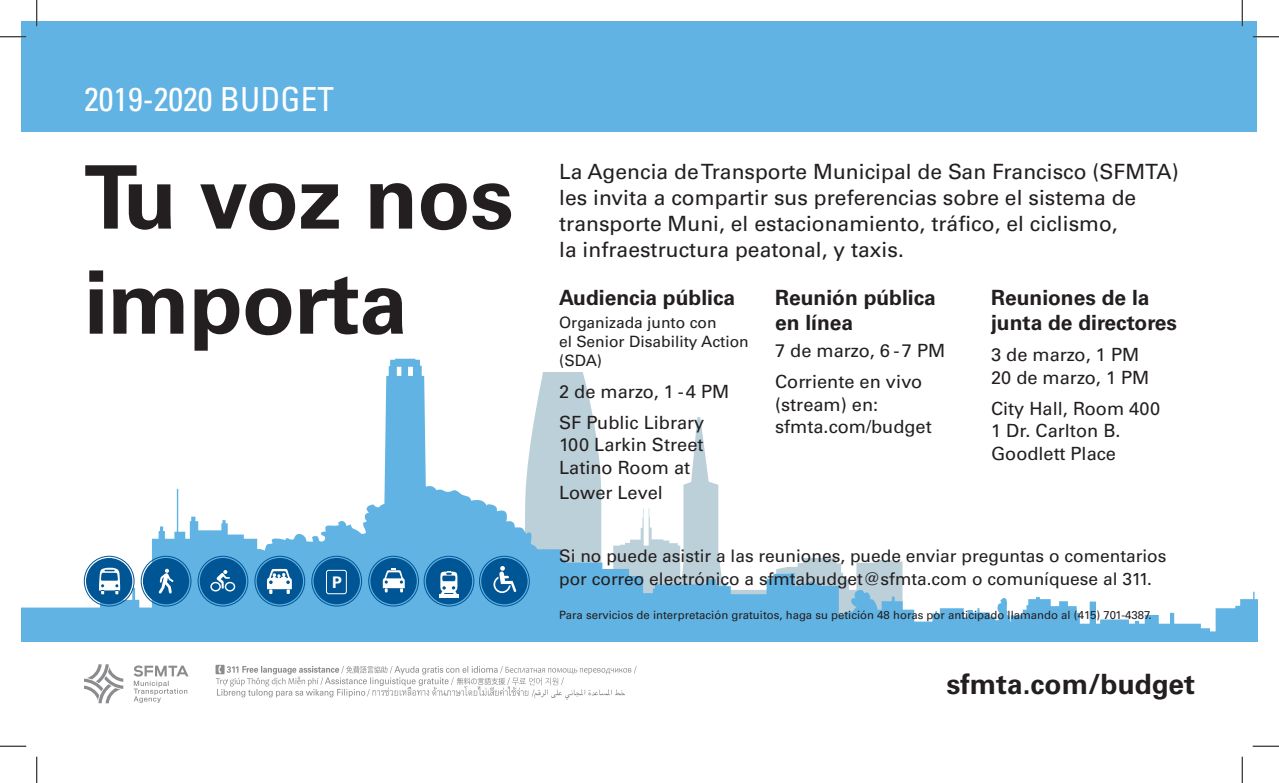
<style>
.page{position:relative;width:1279px;height:783px;background:#fff}
.page>*{position:absolute;margin:0;border:0;box-sizing:border-box;transform-origin:0 0}
.t1{font:700 87.5px/105px "Univers";letter-spacing:-.01em;color:#231f20}
.t2{font:condensed 33.07px "Univers";color:#fff}
.t3{font:700 28px "Univers";color:#231f20}
.Sidebar_Text{font:21px/26.2px "Univers";color:#231f20}
.Sidebar_Bold_Text{font:700 21px/25.2px "Univers";color:#231f20}
.Sidebar_Text-2{font:700 21px/25.2px "Univers";color:#231f20}
.Sidebar_Text-3{font:18.2px/22.6px "Univers";color:#231f20}
.Sidebar_Text-4{font:17.32px/22.6px "Univers";color:#231f20}
.t4{font:700 15.92px "Univers";color:#fff}
.Sidebar_Text-5{font:15.58px/19.1px "Univers";color:#231f20}
.Sidebar_Text-6{font:11.38px "Univers";color:#231f20}
</style>
<div class="page">
<svg style="left:21px;top:358px;width:1236px;height:284px"></svg>
<div style="left:86px;top:557px;width:46px;height:47px;background:#005594;border-radius:50%"></div>
<svg style="left:99px;top:567px;width:21px;height:27px"></svg>
<div style="left:84px;top:555px;width:50px;height:51px;border:1px solid #005594;border-radius:50%"></div>
<div style="left:143px;top:557px;width:46px;height:47px;background:#005594;border-radius:50%"></div>
<svg style="left:158px;top:568px;width:16px;height:25px"></svg>
<div style="left:141px;top:555px;width:50px;height:51px;border:1px solid #005594;border-radius:50%"></div>
<div style="left:200px;top:557px;width:46px;height:47px;background:#005594;border-radius:50%"></div>
<svg style="left:210px;top:570px;width:26px;height:22px"></svg>
<div style="left:198px;top:555px;width:50px;height:51px;border:1px solid #005594;border-radius:50%"></div>
<div style="left:257px;top:557px;width:46px;height:47px;background:#005594;border-radius:50%"></div>
<svg style="left:267px;top:568px;width:25px;height:25px"></svg>
<div style="left:255px;top:555px;width:50px;height:51px;border:1px solid #005594;border-radius:50%"></div>
<div style="left:313px;top:557px;width:47px;height:47px;background:#005594;border-radius:50%"></div>
<div style="left:326px;top:569px;width:21px;height:25px;border:1px solid #fff;border-radius:2px"></div>
<div style="left:311px;top:555px;width:51px;height:51px;border:1px solid #005594;border-radius:50%"></div>
<div style="left:481px;top:557px;width:46px;height:47px;background:#005594;border-radius:50%"></div>
<div style="left:479px;top:555px;width:50px;height:51px;border:1px solid #005594;border-radius:50%"></div>
<svg style="left:493px;top:566px;width:23px;height:26px"></svg>
<div style="left:424px;top:555px;width:50px;height:51px;border:1px solid #005594;border-radius:50%"></div>
<div style="left:426px;top:557px;width:46px;height:47px;background:#005594;border-radius:50%"></div>
<svg style="left:439px;top:571px;width:20px;height:27px"></svg>
<div style="left:370px;top:557px;width:47px;height:47px;background:#005594;border-radius:50%"></div>
<svg style="left:383px;top:568px;width:22px;height:24px"></svg>
<div style="left:368px;top:555px;width:51px;height:51px;border:1px solid #005594;border-radius:50%"></div>
<svg style="left:134px;top:665px;width:54px;height:37px"></svg>
<svg style="left:84px;top:664px;width:39px;height:39px"></svg>
<svg style="left:215px;top:664px;width:421px;height:35px"></svg>
<div style="left:22px;top:21px;width:1235px;height:110px;background:#61b3e4"></div>
<svg style="left:0;top:36px;width:26px;height:1px"></svg>
<svg style="left:1252px;top:36px;width:26px;height:1px"></svg>
<svg style="left:0;top:745px;width:26px;height:1px"></svg>
<svg style="left:1252px;top:745px;width:26px;height:1px"></svg>
<svg style="left:36px;top:0;width:1px;height:26px"></svg>
<svg style="left:36px;top:756px;width:1px;height:26px"></svg>
<svg style="left:1241px;top:0;width:1px;height:26px"></svg>
<svg style="left:1241px;top:756px;width:1px;height:26px"></svg>
<p class="t2" style="left:84px;top:78px;width:251px">2019-2020 BUDGET</p>
<p class="t1" style="left:84px;top:146px;width:431px">Tu voz nos importa</p>
<p class="Sidebar_Text" style="left:559px;top:158px;width:621px">La Agencia de Transporte Municipal de San Francisco (SFMTA) les invita a compartir sus preferencias sobre el sistema de transporte Muni, el estacionamiento, tráfico, el ciclismo,<br>la infraestructura peatonal, y taxis.</p>
<p class="Sidebar_Bold_Text" style="left:559px;top:285px;width:178px">Audiencia pública</p>
<p class="Sidebar_Text-5" style="left:559px;top:313px;width:191px">Organizada junto con<br>el Senior Disability Action (SDA)</p>
<p class="Sidebar_Text-3" style="left:559px;top:380px;width:172px">2 de marzo, 1 - 4 PM</p>
<p class="Sidebar_Text-3" style="left:559px;top:411px;width:147px;text-align:justify">SF Public Library 100 Larkin Street Latino Room at</p>
<p class="Sidebar_Text-3" style="left:559px;top:481px;width:105px">Lower Level</p>
<p class="Sidebar_Bold_Text" style="left:775px;top:285px;width:162px">Reunión pública en línea</p>
<p class="Sidebar_Text-3" style="left:775px;top:339px;width:172px">7 de marzo, 6 - 7 PM</p>
<p class="Sidebar_Text-3" style="left:775px;top:370px;width:158px">Corriente en vivo (stream) en: sfmta.com/budget</p>
<p class="Sidebar_Text-2" style="left:991px;top:285px;width:187px">Reuniones de la junta de directores</p>
<p class="Sidebar_Text-3" style="left:991px;top:343px;width:160px">3 de marzo, 1 PM<br>20 de marzo, 1 PM</p>
<p class="Sidebar_Text-3" style="left:991px;top:397px;width:171px">City Hall, Room 400<br>1 Dr. Carlton B.<br>Goodlett Place</p>
<p class="t4" style="left:332px;top:572px;width:11px">P</p>
<p class="Sidebar_Text-4" style="left:559px;top:545px;width:609px">Si no puede asistir a las reuniones, puede enviar preguntas o comentarios por correo electrónico a sfmtabudget@sfmta.com o comuníquese al 311.</p>
<p class="Sidebar_Text-6" style="left:559px;top:608px;width:594px">Para servicios de interpretación gratuitos, haga su petición 48 horas por anticipado llamando al (415) 701-4387.</p>
<p class="t3" style="left:946px;top:667px;width:250px">sfmta.com/budget</p>
</div>
